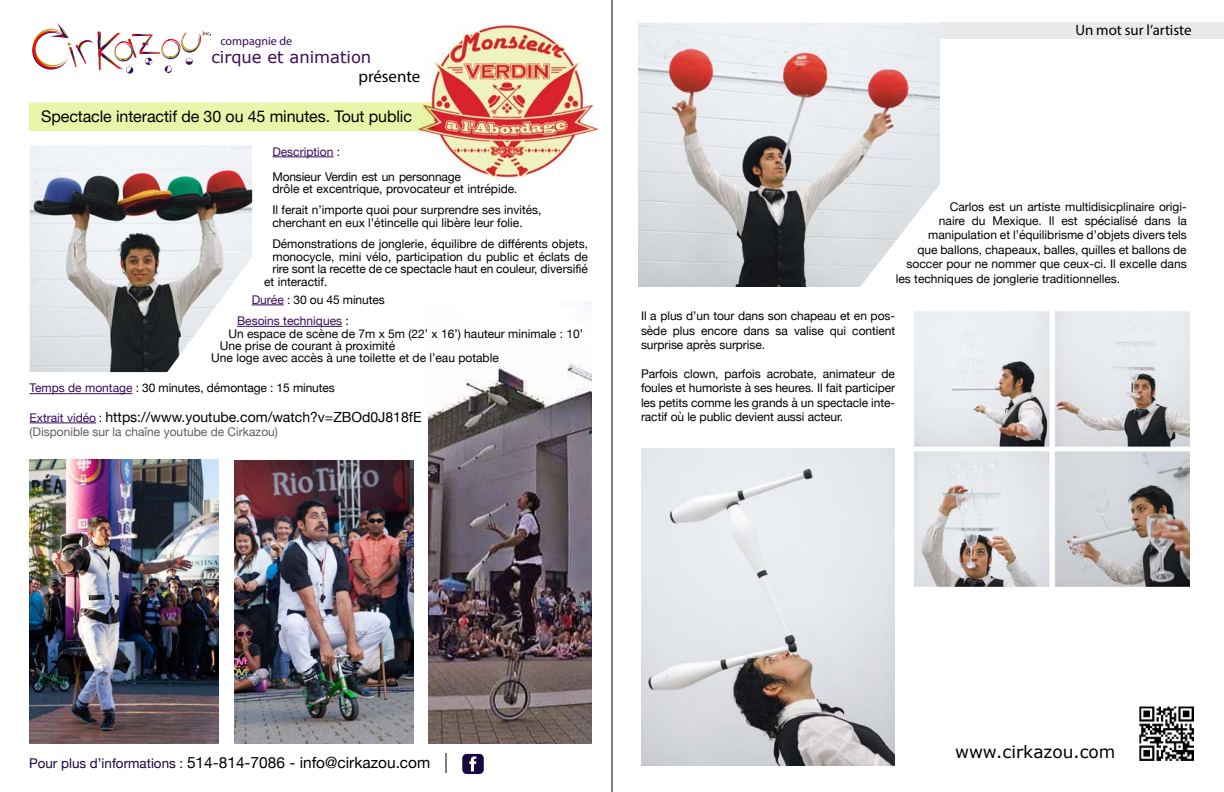
<style>
.page{position:relative;width:1224px;height:792px;background:#fff}
.page>*{position:absolute;margin:0;border:0;box-sizing:border-box;transform-origin:0 0}
.t1{font:17px "Verdana";color:#000}
.t2{font:16.9px "Myriad Pro";color:#000}
.t3{font:16.4px "Verdana";color:#3a0a5d}
.t4{font:16px "Helvetica Neue";letter-spacing:-.005em;color:#000}
.t5{font:15.5px "Helvetica Neue";color:#000}
.t6{font:14.9px "Myriad Pro";letter-spacing:-.005em;color:#000}
.t7{font:14px "Helvetica Neue";color:#000}
.t8{font:12px/14.4px "Helvetica Neue";color:#000}
.t9{font:12px "Helvetica Neue";color:#615d5b}
.t10{font:12px/21.5px "Helvetica Neue";color:#3a0a5d}
.t11{font:12px "Myriad Pro";color:#3a0b5e}
.s1{color:#3a0a5d}
.s2{color:#000}
.s3{font-size:12px;color:#3a0a5d}
.s4{font-size:12px}
.s5{font-size:13.4px;color:#170640}
</style>
<div class="page">
<div style="left:29px;top:102px;width:386px;height:29px;background:#e9f6aa"></div>
<div style="left:940px;top:22px;width:284px;height:17px;background:#e9ebeb"></div>
<img style="left:428px;top:301px;width:163px;height:443px">
<img style="left:415px;top:25px;width:182px;height:153px">
<div style="left:462px;top:754px;width:22px;height:20px;background:#170640;border-radius:4px"></div>
<svg style="left:469px;top:757px;width:7px;height:14px"></svg>
<svg style="left:32px;top:23px;width:179px;height:51px"></svg>
<img style="left:1140px;top:707px;width:53px;height:53px">
<img style="left:641px;top:448px;width:254px;height:318px">
<svg style="left:445px;top:753px;width:1px;height:20px"></svg>
<img style="left:915px;top:311px;width:275px;height:275px">
<hr style="left:272px;top:157px;width:62px;height:1px;background:#3a0a5d">
<hr style="left:252px;top:305px;width:32px;height:1px;background:#3a0a5d">
<hr style="left:245px;top:326px;width:97px;height:1px;background:#3a0a5d">
<hr style="left:35px;top:393px;width:97px;height:1px;background:#3a0a5d">
<hr style="left:30px;top:423px;width:66px;height:1px;background:#3a0a5d">
<img style="left:30px;top:145px;width:222px;height:227px">
<img style="left:638px;top:23px;width:302px;height:264px">
<hr style="left:612px;top:0;width:1px;height:792px;background:#000">
<img style="left:30px;top:460px;width:188px;height:284px">
<img style="left:234px;top:460px;width:180px;height:284px">
<p class="t11" style="left:220px;top:34px;width:73px">compagnie de</p>
<h3 class="t3" style="left:211px;top:47px;width:161px">cirque et animation</h3>
<h2 class="t2" style="left:358px;top:66px;width:63px">présente</h2>
<h3 class="t4" style="left:41px;top:105px;width:372px">Spectacle interactif de 30 ou 45 minutes. Tout public</h3>
<p class="t8" style="left:272px;top:140px;width:190px;line-height:24.9px"><span class="s1">Description</span> :<br>Monsieur Verdin est un personnage</p>
<p class="t8" style="left:272px;top:179px;width:271px;line-height:21.4px">drôle et excentrique, provocateur et intrépide.<br>Il ferait n’importe quoi pour surprendre ses invités,</p>
<p class="t8" style="left:272px;top:213px;width:317px;line-height:21.4px">cherchant en eux l’étincelle qui libère leur folie.<br>Démonstrations de jonglerie, équilibre de différents objets,</p>
<p class="t8" style="left:272px;top:250px;width:317px">monocycle, mini vélo, participation du public et éclats de</p>
<p class="t8" style="left:272px;top:262px;width:317px">rire sont la recette de ce spectacle haut en couleur, diversifié</p>
<p class="t8" style="left:264px;top:275px;width:65px">et interactif.</p>
<p class="t10" style="left:237px;top:289px;width:149px;text-indent:15px">Durée <span class="s2">: 30 ou 45 minutes<br></span>Besoins techniques <span class="s2">:</span></p>
<p class="t8" style="left:228px;top:327px;width:356px">Un espace de scène de 7m x 5m (22’ x 16’) hauteur minimale : 10’</p>
<p class="t8" style="left:220px;top:339px;width:177px">Une prise de courant à proximité</p>
<p class="t8" style="left:211px;top:352px;width:289px">Une loge avec accès à une toilette et de l’eau potable</p>
<p class="t8" style="left:30px;top:382px;width:307px"><span class="s1">Temps de montage</span> : 30 minutes, démontage : 15 minutes</p>
<p class="t7" style="left:30px;top:407px;width:394px"><span class="s3">Extrait vidéo</span> <span class="s4">:</span> https://www.youtube.com/watch?v=ZBOd0J818fE</p>
<p class="t9" style="left:30px;top:423px;width:250px">(Disponible sur la chaîne youtube de Cirkazou)</p>
<p class="t6" style="left:1075px;top:21px;width:118px">Un mot sur l’artiste</p>
<p class="t8" style="left:950px;top:200px;width:239px">Carlos est un artiste multidisicplinaire origi-</p>
<p class="t8" style="left:939px;top:214px;width:249px">naire du Mexique. Il est spécialisé dans la</p>
<p class="t8" style="left:928px;top:229px;width:260px">manipulation et l’équilibrisme d’objets divers tels</p>
<p class="t8" style="left:917px;top:243px;width:271px">que ballons, chapeaux, balles, quilles et ballons de</p>
<p class="t8" style="left:907px;top:257px;width:282px">soccer pour ne nommer que ceux-ci. Il excelle dans</p>
<p class="t8" style="left:896px;top:272px;width:226px">les techniques de jonglerie traditionnelles.</p>
<p class="t8" style="left:641px;top:309px;width:256px;text-align:justify">Il a plus d’un tour dans son chapeau et en pos&shy;sède plus encore dans sa valise qui contient surprise après surprise.</p>
<p class="t8" style="left:641px;top:367px;width:256px;text-align:justify">Parfois clown, parfois acrobate, animateur de foules et humoriste à ses heures. Il fait participer les petits comme les grands à un spectacle inte&shy;ractif où le public devient aussi acteur.</p>
<p class="t5" style="left:29px;top:751px;width:403px"><span class="s5">Pour plus d’informations :</span> 514-814-7086 - info@cirkazou.com</p>
<h1 class="t1" style="left:955px;top:741px;width:162px">www.cirkazou.com</h1>
</div>
